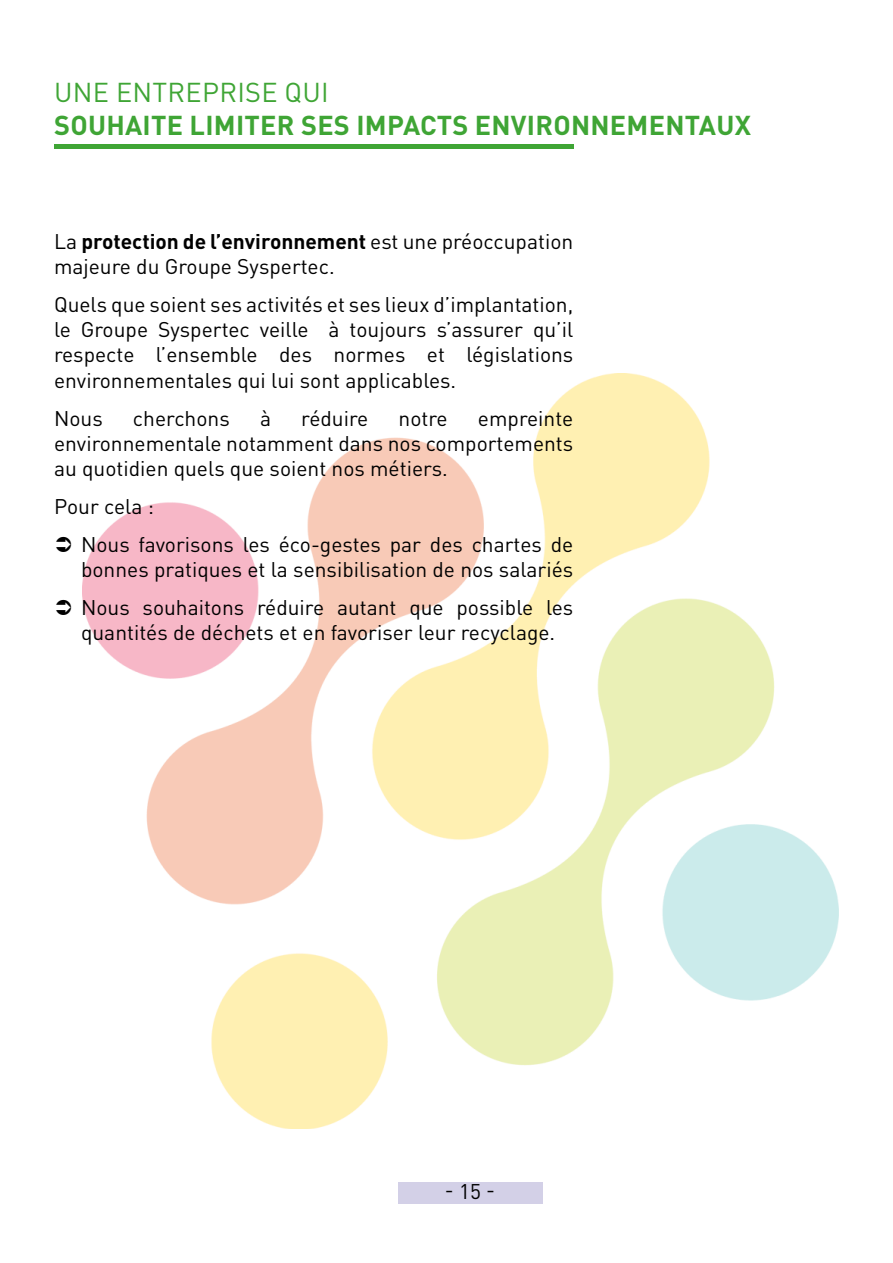
<style>
.page{position:relative;width:893px;height:1263px;background:#fff}
.page>*{position:absolute;margin:0;border:0;box-sizing:border-box;transform-origin:0 0}
.t1{font:700 27px "DIN Pro";letter-spacing:.01em;color:#3fa535}
.t2{font:27px "DIN Pro";letter-spacing:.01em;color:#3fa535}
.t3{font:21px/25.2px "DIN Pro";color:#000}
.s1{font-weight:700}
</style>
<div class="page">
<img style="left:82px;top:373px;width:757px;height:756px">
<hr style="left:54px;top:145px;width:519px;height:4px;background:#3fa535">
<div style="left:398px;top:1183px;width:144px;height:21px;background:#d3d0e7"></div>
<p class="t2" style="left:54px;top:74px;width:276px">UNE ENTREPRISE QUI</p>
<p class="t1" style="left:54px;top:107px;width:698px">SOUHAITE LIMITER SES IMPACTS ENVIRONNEMENTAUX</p>
<p class="t3" style="left:54px;top:228px;width:521px">La <span class="s1">protection de l’environnement</span> est une préoccupation majeure du Groupe Syspertec.</p>
<p class="t3" style="left:54px;top:291px;width:521px;text-align:justify">Quels que soient ses activités et ses lieux d’implantation, le Groupe Syspertec veille à toujours s’assurer qu’il respecte l’ensemble des normes et législations environnementales qui lui sont applicables.</p>
<p class="t3" style="left:54px;top:404px;width:50px">Nous</p>
<p class="t3" style="left:133px;top:404px;width:98px">cherchons</p>
<p class="t3" style="left:260px;top:404px;width:13px">à</p>
<p class="t3" style="left:301px;top:404px;width:69px">réduire</p>
<p class="t3" style="left:399px;top:404px;width:51px">notre</p>
<p class="t3" style="left:54px;top:404px;width:521px;text-align:justify;text-indent:424px">empreinte environnementale notamment dans nos comportements au quotidien quels que soient nos métiers.</p>
<p class="t3" style="left:81px;top:486px;width:494px;line-height:38px;text-indent:-27px">Pour cela :<br>Nous favorisons les éco-gestes par des chartes de</p>
<p class="t3" style="left:81px;top:550px;width:494px;line-height:38px">bonnes pratiques et la sensibilisation de nos salariés<br>Nous souhaitons réduire autant que possible les</p>
<p class="t3" style="left:81px;top:619px;width:476px">quantités de déchets et en favoriser leur recyclage.</p>
<p class="t3" style="left:445px;top:1178px;width:52px">- 15 -</p>
</div>
